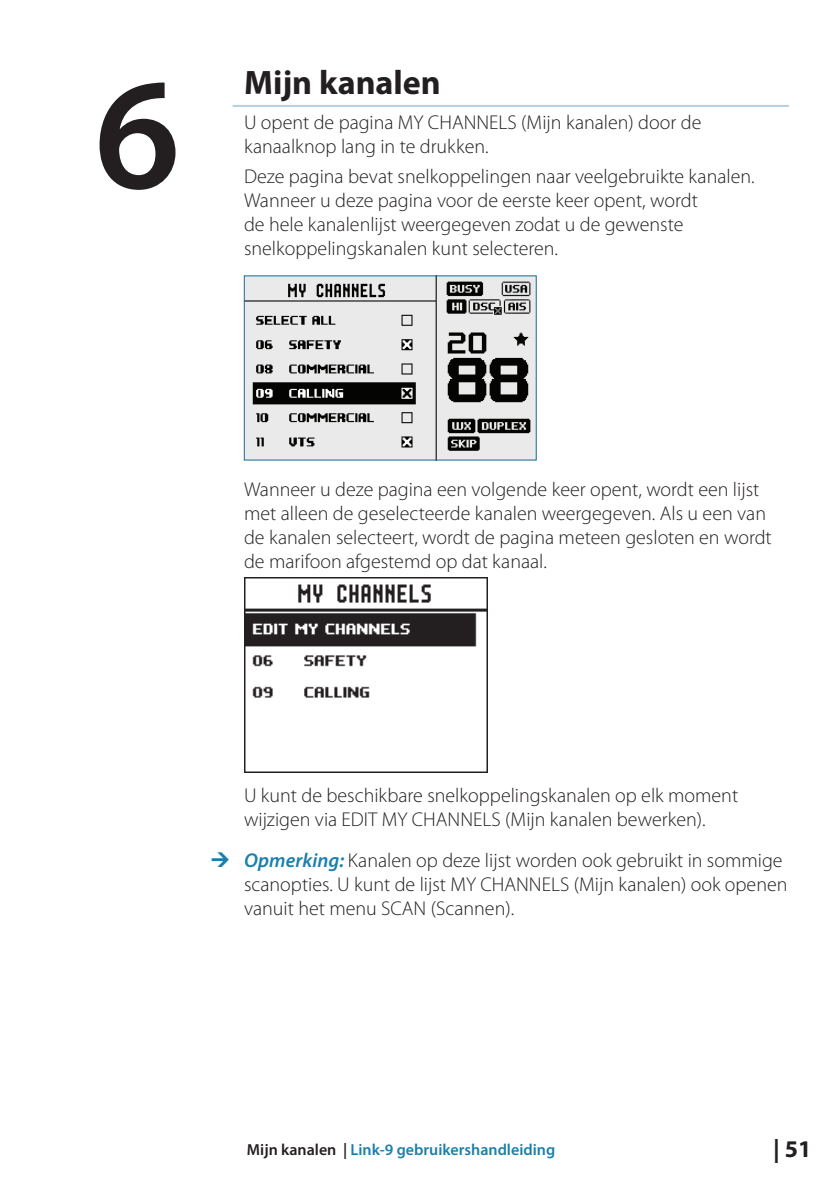
<style>
.page{position:relative;width:840px;height:1191px;background:#fff}
.page>*{position:absolute;margin:0;border:0;box-sizing:border-box;transform-origin:0 0}
.t1{font:600 160px "Myriad Pro";color:#231f20}
.t2{font:700 34px "Myriad Pro";color:#231f20}
.t3{font:700 24px "Myriad Pro";color:#231f20}
.t4{font:300 20px/24px "Myriad Pro";color:#231f20}
.t5{font:600 16px "Myriad Pro";color:#1980ac}
.s1{font-weight:600;font-style:italic;color:#1980ac}
.s2{color:#231f20}
</style>
<div class="page">
<hr style="left:232px;top:105px;width:556px;height:2px;background:#b4cee2">
<img style="left:246px;top:278px;width:288px;height:180px">
<img style="left:244px;top:577px;width:243px;height:195px">
<h1 class="t1" style="left:94px;top:33px;width:87px">6</h1>
<h2 class="t2" style="left:244px;top:60px;width:198px">Mijn kanalen</h2>
<p class="t4" style="left:244px;top:111px;width:458px">U opent de pagina MY CHANNELS (Mijn kanalen) door de kanaalknop lang in te drukken.</p>
<p class="t4" style="left:244px;top:164px;width:512px">Deze pagina bevat snelkoppelingen naar veelgebruikte kanalen.<br>Wanneer u deze pagina voor de eerste keer opent, wordt<br>de hele kanalenlijst weergegeven zodat u de gewenste snelkoppelingskanalen kunt selecteren.</p>
<p class="t4" style="left:244px;top:477px;width:529px">Wanneer u deze pagina een volgende keer opent, wordt een lijst met alleen de geselecteerde kanalen weergegeven. Als u een van de kanalen selecteert, wordt de pagina meteen gesloten en wordt de marifoon afgestemd op dat kanaal.</p>
<p class="t4" style="left:244px;top:783px;width:495px">U kunt de beschikbare snelkoppelingskanalen op elk moment wijzigen via EDIT MY CHANNELS (Mijn kanalen bewerken).</p>
<p class="t4" style="left:244px;top:848px;width:544px"><span class="s1">Opmerking:</span> Kanalen op deze lijst worden ook gebruikt in sommige scanopties. U kunt de lijst MY CHANNELS (Mijn kanalen) ook openen vanuit het menu SCAN (Scannen).</p>
<p class="t5" style="left:247px;top:1139px;width:309px"><span class="s2">Mijn kanalen |</span> Link-9 gebruikershandleiding</p>
<p class="t3" style="left:772px;top:1132px;width:40px">| 51</p>
</div>
